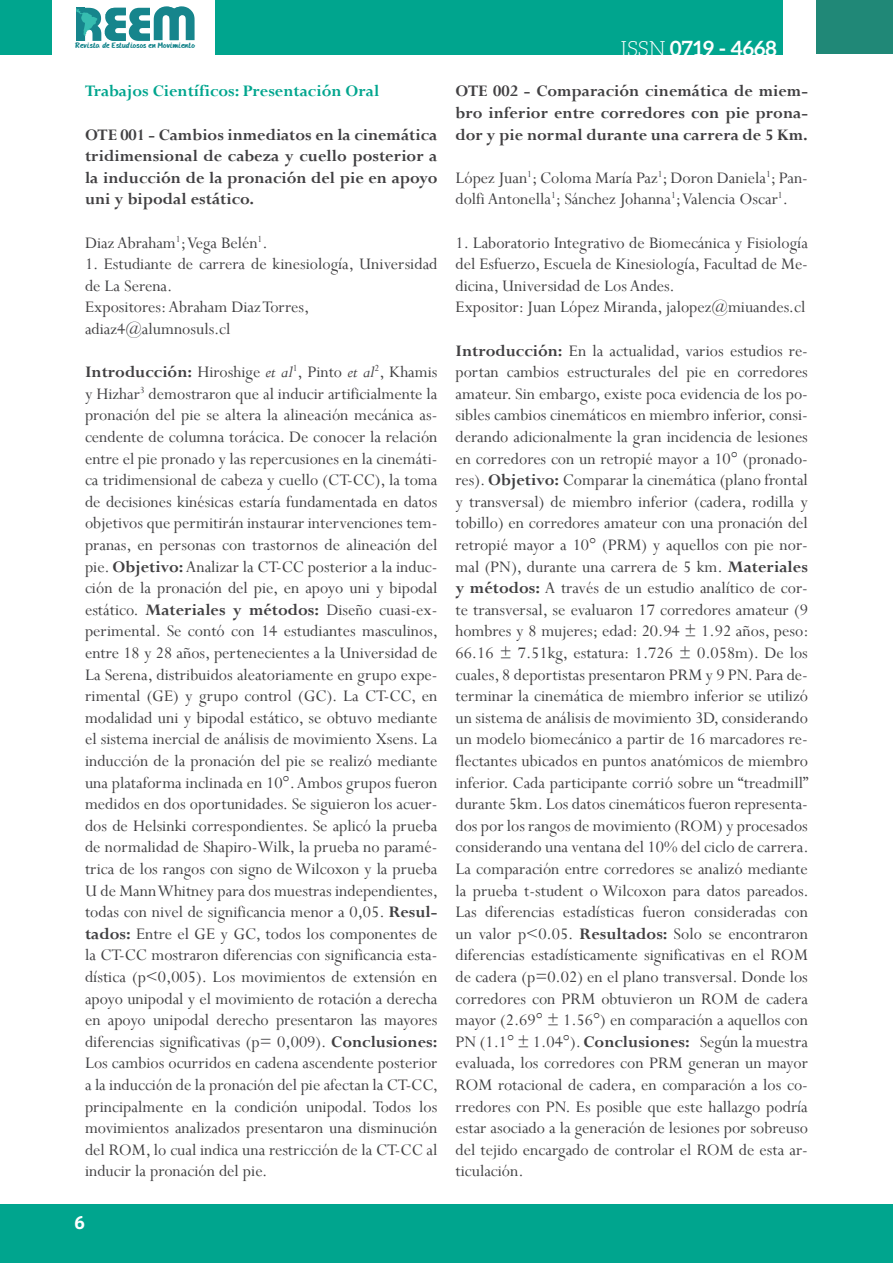
<style>
.page{position:relative;width:893px;height:1263px;background:#fff}
.page>*{position:absolute;margin:0;border:0;box-sizing:border-box;transform-origin:0 0}
.t1{font:700 21px "Aleo";color:#fff}
.t2{font:18px/21.6px "Perpetua";color:#414042}
.t3{font:700 18px/21.6px "Perpetua";color:#414042;text-align:justify}
.t4{font:700 18px "Perpetua";color:#00a58e}
.t5{font:700 18px "Aller";color:#fff}
.t6{font:8.1px "HANDYHANDY";color:#16858c}
.s1{font-weight:300}
.s2{font-weight:700}
.s3{font-style:italic}
</style>
<div class="page">
<div style="left:0;top:1205px;width:893px;height:58px;background:#00a58e"></div>
<div style="left:0;top:0;width:51px;height:54px;background:#00a58e"></div>
<div style="left:816px;top:0;width:77px;height:54px;background:#208877"></div>
<div style="left:215px;top:0;width:567px;height:54px;background:#00a58e"></div>
<svg style="left:76px;top:6px;width:119px;height:35px"></svg>
<p class="t6" style="left:75px;top:42px;width:121px">Revista de Estudiosos en Movimiento</p>
<p class="t1" style="left:621px;top:36px;width:158px"><span class="s1">ISSN</span> 0719 - 4668</p>
<p class="t4" style="left:85px;top:80px;width:296px">Trabajos Científicos: Presentación Oral</p>
<p class="t3" style="left:85px;top:123px;width:354px">OTE 001 - Cambios inmediatos en la cinemática tridimensional de cabeza y cuello posterior a la inducción de la pronación del pie en apoyo uni y bipodal estático.</p>
<p class="t2" style="left:85px;top:231px;width:184px">Diaz Abraham<sup>1</sup>; Vega Belén<sup>1</sup>.</p>
<p class="t2" style="left:85px;top:253px;width:354px">1. Estudiante de carrera de kinesiología, Universidad de La Serena.<br>Expositores: Abraham Diaz Torres, adiaz4@alumnosuls.cl</p>
<p class="t2" style="left:85px;top:361px;width:355px;text-align:justify"><span class="s2">Introducción:</span> Hiroshige <span class="s3">et al</span><sup>1</sup>, Pinto <span class="s3">et al</span><sup>2</sup>, Khamis y Hizhar<sup>3</sup> demostraron que al inducir artificialmente la pronación del pie se altera la alineación mecánica as&shy;cendente de columna torácica. De conocer la relación entre el pie pronado y las repercusiones en la cinemáti&shy;ca tridimensional de cabeza y cuello (CT-CC), la toma de decisiones kinésicas estaría fundamentada en datos objetivos que permitirán instaurar intervenciones tem&shy;pranas, en personas con trastornos de alineación del pie. <span class="s2">Objetivo:</span> Analizar la CT-CC posterior a la induc&shy;ción de la pronación del pie, en apoyo uni y bipodal estático. <span class="s2">Materiales y métodos:</span> Diseño cuasi-ex&shy;perimental. Se contó con 14 estudiantes masculinos, entre 18 y 28 años, pertenecientes a la Universidad de La Serena, distribuidos aleatoriamente en grupo expe&shy;rimental (GE) y grupo control (GC). La CT-CC, en modalidad uni y bipodal estático, se obtuvo mediante el sistema inercial de análisis de movimiento Xsens. La inducción de la pronación del pie se realizó mediante una plataforma inclinada en 10°. Ambos grupos fueron medidos en dos oportunidades. Se siguieron los acuer&shy;dos de Helsinki correspondientes. Se aplicó la prueba de normalidad de Shapiro-Wilk, la prueba no paramé&shy;trica de los rangos con signo de Wilcoxon y la prueba U de Mann Whitney para dos muestras independientes, todas con nivel de significancia menor a 0,05. <span class="s2">Resul&shy;tados:</span> Entre el GE y GC, todos los componentes de la CT-CC mostraron diferencias con significancia esta&shy;dística (p&lt;0,005). Los movimientos de extensión en apoyo unipodal y el movimiento de rotación a derecha en apoyo unipodal derecho presentaron las mayores diferencias significativas (p= 0,009). <span class="s2">Conclusiones:<br></span>Los cambios ocurridos en cadena ascendente posterior a la inducción de la pronación del pie afectan la CT-CC, principalmente en la condición unipodal. Todos los movimientos analizados presentaron una disminución del ROM, lo cual indica una restricción de la CT-CC al inducir la pronación del pie.</p>
<p class="t3" style="left:455px;top:80px;width:354px">OTE 002 - Comparación cinemática de miem&shy;bro inferior entre corredores con pie prona&shy;dor y pie normal durante una carrera de 5 Km.</p>
<p class="t2" style="left:455px;top:166px;width:354px">López Juan<sup>1</sup>; Coloma María Paz<sup>1</sup>; Doron Daniela<sup>1</sup>; Pan&shy;dolfi Antonella<sup>1</sup>; Sánchez Johanna<sup>1</sup>; Valencia Oscar<sup>1</sup>.</p>
<p class="t2" style="left:455px;top:231px;width:354px">1. Laboratorio Integrativo de Biomecánica y Fisiología del Esfuerzo, Escuela de Kinesiología, Facultad de Me&shy;dicina, Universidad de Los Andes.<br>Expositor: Juan López Miranda, jalopez@miuandes.cl</p>
<p class="t2" style="left:455px;top:339px;width:355px;text-align:justify"><span class="s2">Introducción:</span> En la actualidad, varios estudios re&shy;portan cambios estructurales del pie en corredores amateur. Sin embargo, existe poca evidencia de los po&shy;sibles cambios cinemáticos en miembro inferior, consi&shy;derando adicionalmente la gran incidencia de lesiones en corredores con un retropié mayor a 10° (pronado&shy;res). <span class="s2">Objetivo:</span> Comparar la cinemática (plano frontal y transversal) de miembro inferior (cadera, rodilla y tobillo) en corredores amateur con una pronación del retropié mayor a 10° (PRM) y aquellos con pie nor&shy;mal (PN), durante una carrera de 5 km. <span class="s2">Materiales y métodos:</span> A través de un estudio analítico de cor&shy;te transversal, se evaluaron 17 corredores amateur (9 hombres y 8 mujeres; edad: 20.94 ± 1.92 años, peso:<br>66.16 ± 7.51kg, estatura: 1.726 ± 0.058m). De los cuales, 8 deportistas presentaron PRM y 9 PN. Para de&shy;terminar la cinemática de miembro inferior se utilizó un sistema de análisis de movimiento 3D, considerando un modelo biomecánico a partir de 16 marcadores re&shy;flectantes ubicados en puntos anatómicos de miembro inferior. Cada participante corrió sobre un “treadmill” durante 5km. Los datos cinemáticos fueron representa&shy;dos por los rangos de movimiento (ROM) y procesados considerando una ventana del 10% del ciclo de carrera.<br>La comparación entre corredores se analizó mediante la prueba t-student o Wilcoxon para datos pareados.<br>Las diferencias estadísticas fueron consideradas con un valor p&lt;0.05. <span class="s2">Resultados:</span> Solo se encontraron diferencias estadísticamente significativas en el ROM de cadera (p=0.02) en el plano transversal. Donde los corredores con PRM obtuvieron un ROM de cadera mayor (2.69° ± 1.56°) en comparación a aquellos con PN (1.1° ± 1.04°). <span class="s2">Conclusiones:</span> Según la muestra evaluada, los corredores con PRM generan un mayor ROM rotacional de cadera, en comparación a los co&shy;rredores con PN. Es posible que este hallazgo podría estar asociado a la generación de lesiones por sobreuso del tejido encargado de controlar el ROM de esta ar&shy;ticulación.</p>
<p class="t5" style="left:74px;top:1212px;width:12px">6</p>
</div>
